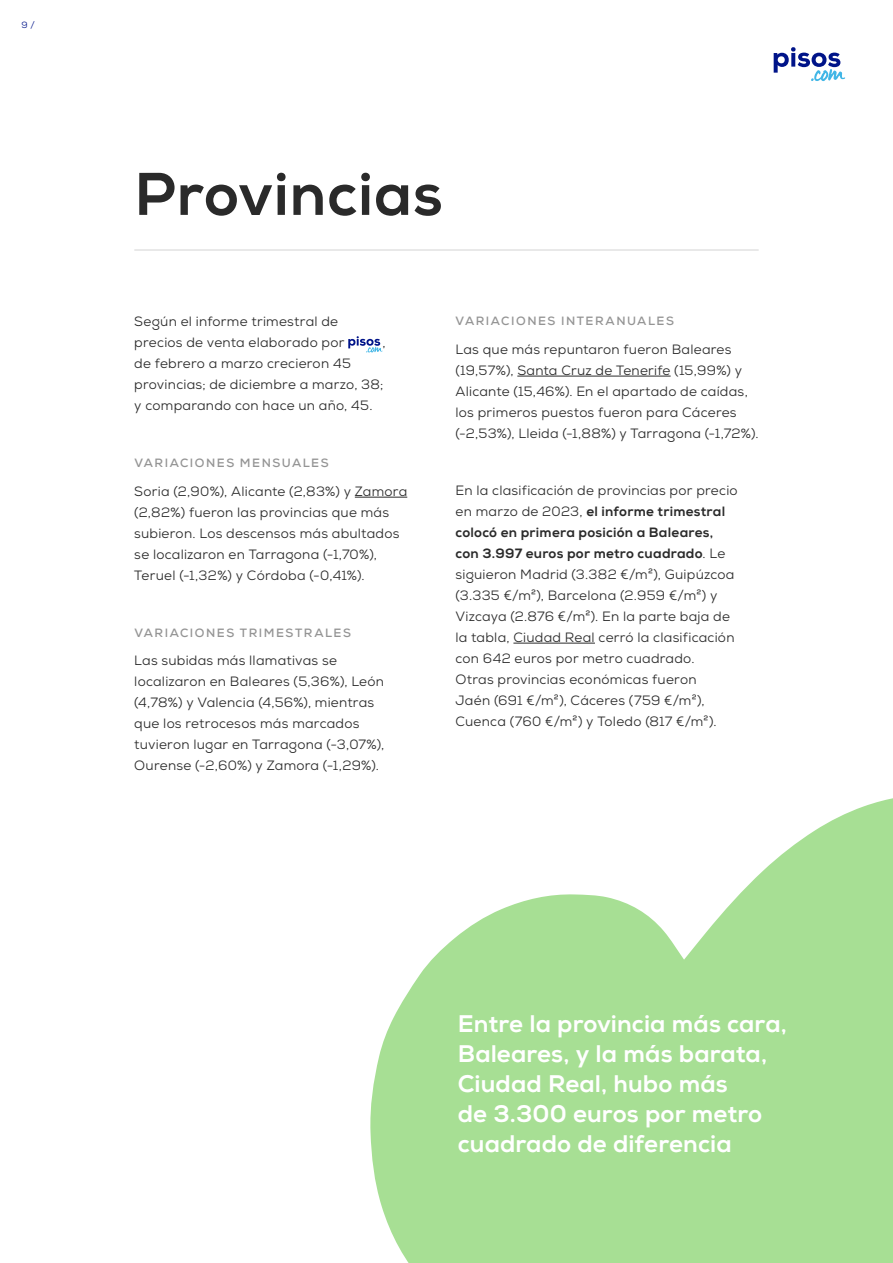
<style>
.page{position:relative;width:893px;height:1263px;background:#fff}
.page>*{position:absolute;margin:0;border:0;box-sizing:border-box;transform-origin:0 0}
.t1{font:800 60px "Nexa";letter-spacing:.01em;color:#2a2a2a}
.t2{font:800 24px/30px "Nexa";letter-spacing:.005em;color:#fff}
.t3{font:13.5px/21px "Nexa";letter-spacing:.02em;color:#2a2a2a}
.t4{font:700 12px "Nexa";letter-spacing:.125em;color:#949494}
.t5{font:9px "Nexa";color:#001489}
.s1{font-weight:800}
</style>
<div class="page">
<hr style="left:355px;top:497px;width:52px;height:1px;background:#2a2a2a">
<svg style="left:348px;top:336px;width:34px;height:17px"></svg>
<hr style="left:517px;top:376px;width:154px;height:1px;background:#2a2a2a">
<hr style="left:513px;top:643px;width:82px;height:1px;background:#2a2a2a">
<hr style="left:134px;top:250px;width:625px;height:1px;background:#d4d4d4">
<svg style="left:774px;top:47px;width:71px;height:34px"></svg>
<svg style="left:370px;top:798px;width:523px;height:465px;fill:#a7df94"></svg>
<p class="t5" style="left:22px;top:19px;width:15px">9 /</p>
<p class="t1" style="left:134px;top:157px;width:310px">Provincias</p>
<p class="t3" style="left:134px;top:311px;width:212px">Según el informe trimestral de precios de venta elaborado por</p>
<p class="t3" style="left:383px;top:332px;width:5px">,</p>
<p class="t3" style="left:134px;top:353px;width:251px">de febrero a marzo crecieron 45 provincias; de diciembre a marzo, 38; y comparando con hace un año, 45.</p>
<p class="t4" style="left:134px;top:455px;width:196px">VARIACIONES MENSUALES</p>
<p class="t3" style="left:134px;top:481px;width:274px">Soria (2,90%), Alicante (2,83%) y Zamora (2,82%) fueron las provincias que más subieron. Los descensos más abultados se localizaron en Tarragona (-1,70%), Teruel (-1,32%) y Córdoba (-0,41%).</p>
<p class="t4" style="left:134px;top:625px;width:218px">VARIACIONES TRIMESTRALES</p>
<p class="t3" style="left:134px;top:650px;width:252px">Las subidas más llamativas se localizaron en Baleares (5,36%), León (4,78%) y Valencia (4,56%), mientras que los retrocesos más marcados tuvieron lugar en Tarragona (-3,07%), Ourense (-2,60%) y Zamora (-1,29%).</p>
<p class="t4" style="left:456px;top:313px;width:220px">VARIACIONES INTERANUALES</p>
<p class="t3" style="left:455px;top:339px;width:305px">Las que más repuntaron fueron Baleares (19,57%), Santa Cruz de Tenerife (15,99%) y Alicante (15,46%). En el apartado de caídas, los primeros puestos fueron para Cáceres (-2,53%), Lleida (-1,88%) y Tarragona (-1,72%).</p>
<p class="t3" style="left:455px;top:480px;width:284px">En la clasificación de provincias por precio en marzo de 2023, <span class="s1">el informe trimestral colocó en primera posición a Baleares, con 3.997 euros por metro cuadrado</span>. Le siguieron Madrid (3.382 €/m²), Guipúzcoa (3.335 €/m²), Barcelona (2.959 €/m²) y Vizcaya (2.876 €/m²). En la parte baja de la tabla, Ciudad Real cerró la clasificación con 642 euros por metro cuadrado.<br>Otras provincias económicas fueron<br>Jaén (691 €/m²), Cáceres (759 €/m²), Cuenca (760 €/m²) y Toledo (817 €/m²).</p>
<p class="t2" style="left:458px;top:1009px;width:331px">Entre la provincia más cara,<br>Baleares, y la más barata,<br>Ciudad Real, hubo más<br>de 3.300 euros por metro cuadrado de diferencia</p>
</div>
